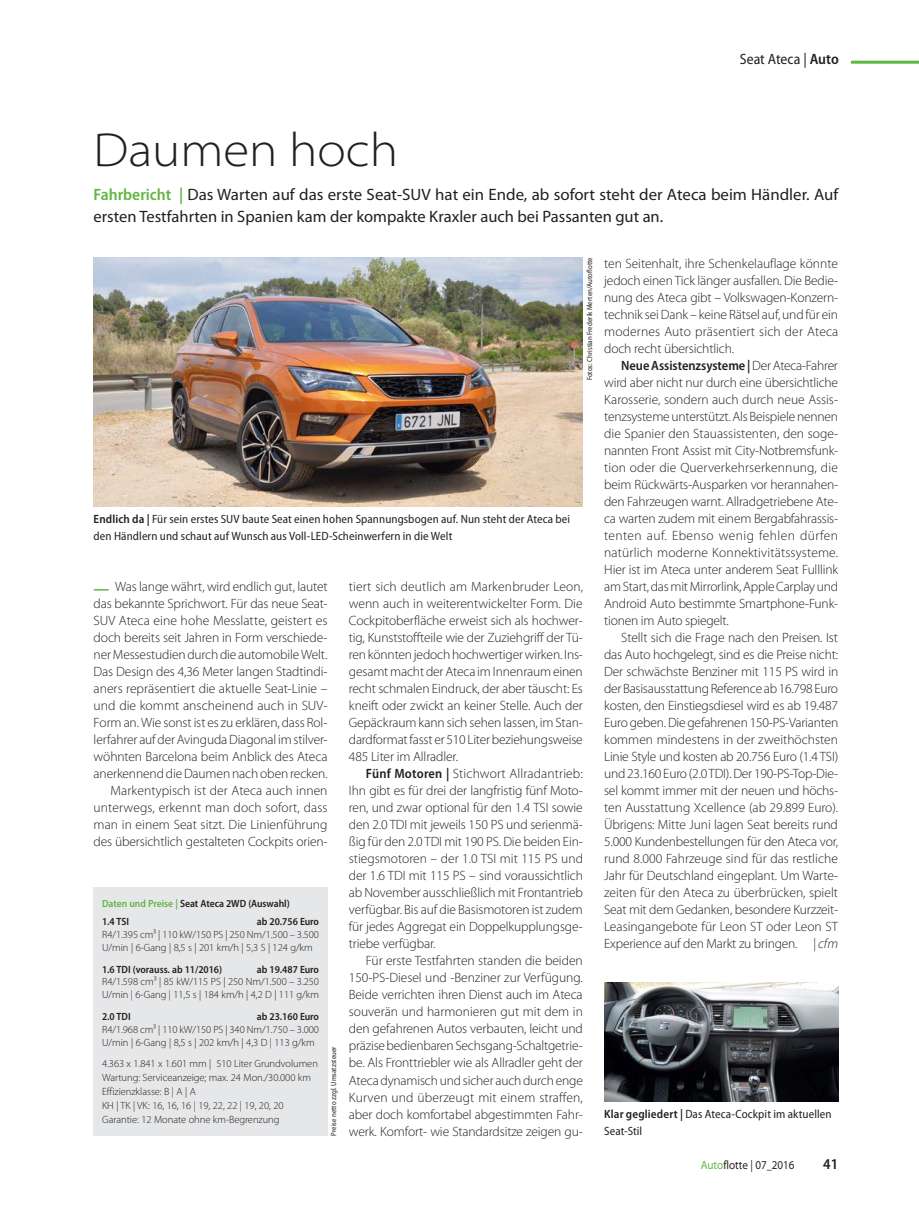
<style>
.page{position:relative;width:919px;height:1212px;background:#fff}
.page>*{position:absolute;margin:0;border:0;box-sizing:border-box;transform-origin:0 0}
.t1{font:300 semi-expanded 48px "Myriad Pro";color:#231f20}
.t2{font:16.5px/22.5px "Myriad Pro";color:#231f20}
.t3{font:semi-condensed 15px "Myriad Pro";letter-spacing:-.005em;color:#231f20}
.t4{font:600 semi-condensed 15px "Myriad Pro";color:#231f20}
.t5{font:300 13.5px/17px "Myriad Pro";letter-spacing:-.01em;color:#231f20;text-align:justify}
.t6{font:semi-condensed 12px/17px "Myriad Pro";letter-spacing:.01em;color:#231f20}
.t7{font:semi-expanded 12px "Myriad Pro";color:#231f20;scale:.85 1}
.t8{font:300 10.5px/14.1px "Myriad Pro";letter-spacing:-.005em;color:#231f20}
.t9{font:600 semi-condensed 10.5px/17.7px "Myriad Pro";letter-spacing:-.005em;color:#231f20}
.t10{font:semi-condensed 7.5px "Myriad Pro";color:#231f20}
.s1{font-weight:600}
.s2{font-weight:600;font-stretch:semi-condensed;color:#61b645}
.s3{color:#61b645}
.s4{font-weight:600;font-stretch:semi-condensed}
.s5{font-style:italic}
</style>
<div class="page">
<hr style="left:850px;top:61px;width:68px;height:3px;background:#61b645">
<div style="left:94px;top:887px;width:233px;height:248px;background:#e6e7e8"></div>
<img style="left:94px;top:257px;width:489px;height:249px">
<img style="left:604px;top:982px;width:234px;height:119px">
<p class="t3" style="left:740px;top:53px;width:100px">Seat Ateca | <span class="s1">Auto</span></p>
<h1 class="t1" style="left:94px;top:121px;width:306px">Daumen hoch</h1>
<p class="t2" style="left:94px;top:185px;width:746px"><span class="s2">Fahrbericht |</span> Das Warten auf das erste Seat-SUV hat ein Ende, ab sofort steht der Ateca beim Händler. Auf ersten Testfahrten in Spanien kam der kompakte Kraxler auch bei Passanten gut an.</p>
<p class="t10" style="left:586px;top:380px;width:125px;rotate:-90deg">Fotos: Christian Frederik Merten/Autoflotte</p>
<p class="t6" style="left:94px;top:512px;width:478px"><span class="s1">Endlich da |</span> Für sein erstes SUV baute Seat einen hohen Spannungsbogen auf. Nun steht der Ateca bei den Händlern und schaut auf Wunsch aus Voll-LED-Scheinwerfern in die Welt</p>
<p class="t5" style="left:94px;top:579px;width:235px;text-align:right">Was lange währt, wird endlich gut, lautet<br>das bekannte Sprichwort. Für das neue Seat-SUV Ateca eine hohe Messlatte, geistert es doch bereits seit Jahren in Form verschiede&shy;ner Messestudien durch die automobile Welt.<br>Das Design des 4,36 Meter langen Stadtindi&shy;aners repräsentiert die aktuelle Seat-Linie – und die kommt anscheinend auch in SUV-Form an. Wie sonst ist es zu erklären, dass Rol&shy;lerfahrer auf der Avinguda Diagonal im stilver&shy;wöhnten Barcelona beim Anblick des Ateca anerkennend die Daumen nach oben recken.<br>Markentypisch ist der Ateca auch innen unterwegs, erkennt man doch sofort, dass man in einem Seat sitzt. Die Linienführung des übersichtlich gestalteten Cockpits orien-</p>
<p class="t9" style="left:102px;top:896px;width:189px"><span class="s3">Daten und Preise |</span> Seat Ateca 2WD (Auswahl)<br>1.4 TSI</p>
<p class="t9" style="left:257px;top:914px;width:64px">ab 20.756 Euro</p>
<p class="t8" style="left:102px;top:929px;width:218px;line-height:12.8px">R4/1.395 cm³ | 110 kW/150 PS | 250 Nm/1.500 – 3.500<br>U/min | 6-Gang | 8,5 s | 201 km/h | 5,3 S | 124 g/km</p>
<p class="t9" style="left:102px;top:961px;width:121px">1.6 TDI (vorauss. ab 11/2016)</p>
<p class="t9" style="left:257px;top:961px;width:64px">ab 19.487 Euro</p>
<p class="t8" style="left:102px;top:976px;width:218px;line-height:12.8px">R4/1.598 cm³ | 85 kW/115 PS | 250 Nm/1.500 – 3.250<br>U/min | 6-Gang | 11,5 s | 184 km/h | 4,2 D | 111 g/km</p>
<p class="t9" style="left:102px;top:1009px;width:30px">2.0 TDI</p>
<p class="t9" style="left:257px;top:1009px;width:64px">ab 23.160 Euro</p>
<p class="t8" style="left:102px;top:1024px;width:218px;line-height:12.8px">R4/1.968 cm³ | 110 kW/150 PS | 340 Nm/1.750 – 3.000<br>U/min | 6-Gang | 8,5 s | 202 km/h | 4,3 D | 113 g/km</p>
<p class="t8" style="left:102px;top:1057px;width:217px">4.363 x 1.841 x 1.601 mm | 510 Liter Grundvolumen Wartung: Serviceanzeige; max. 24 Mon./30.000 km Effizienzklasse: B | A | A<br>KH | TK | VK: 16, 16, 16 | 19, 22, 22 | 19, 20, 20<br>Garantie: 12 Monate ohne km-Begrenzung</p>
<p class="t10" style="left:331px;top:1136px;width:91px;rotate:-90deg">Preise netto zzgl. Umsatzsteuer</p>
<p class="t5" style="left:349px;top:579px;width:236px">tiert sich deutlich am Markenbruder Leon, wenn auch in weiterentwickelter Form. Die Cockpitoberfläche erweist sich als hochwer&shy;tig, Kunststoffteile wie der Zuziehgriff der Tü&shy;ren könnten jedoch hochwertiger wirken. Ins&shy;gesamt macht der Ateca im Innenraum einen recht schmalen Eindruck, der aber täuscht: Es kneift oder zwickt an keiner Stelle. Auch der Gepäckraum kann sich sehen lassen, im Stan&shy;dardformat fasst er 510 Liter beziehungsweise 485 Liter im Allradler.</p>
<p class="t5" style="left:349px;top:767px;width:236px;text-indent:17px"><span class="s4">Fünf Motoren |</span> Stichwort Allradantrieb:<br>Ihn gibt es für drei der langfristig fünf Moto&shy;ren, und zwar optional für den 1.4 TSI sowie den 2.0 TDI mit jeweils 150 PS und serienmä&shy;ßig für den 2.0 TDI mit 190 PS. Die beiden Ein&shy;stiegsmotoren – der 1.0 TSI mit 115 PS und der 1.6 TDI mit 115 PS – sind voraussichtlich ab November ausschließlich mit Frontantrieb verfügbar. Bis auf die Basismotoren ist zudem für jedes Aggregat ein Doppelkupplungsge&shy;triebe verfügbar.</p>
<p class="t5" style="left:349px;top:954px;width:235px;text-indent:17px">Für erste Testfahrten standen die beiden 150-PS-Diesel und -Benziner zur Verfügung.<br>Beide verrichten ihren Dienst auch im Ateca souverän und harmonieren gut mit dem in den gefahrenen Autos verbauten, leicht und präzise bedienbaren Sechsgang-Schaltgetrie&shy;be. Als Fronttriebler wie als Allradler geht der Ateca dynamisch und sicher auch durch enge Kurven und überzeugt mit einem straffen, aber doch komfortabel abgestimmten Fahr&shy;werk. Komfort- wie Standardsitze zeigen gu-</p>
<p class="t5" style="left:604px;top:256px;width:236px">ten Seitenhalt, ihre Schenkelauflage könnte jedoch einen Tick länger ausfallen. Die Bedie&shy;nung des Ateca gibt – Volkswagen-Konzern&shy;technik sei Dank – keine Rätsel auf, und für ein modernes Auto präsentiert sich der Ateca doch recht übersichtlich.</p>
<p class="t5" style="left:604px;top:358px;width:235px;text-indent:17px"><span class="s4">Neue Assistenzsysteme |</span> Der Ateca-Fahrer wird aber nicht nur durch eine übersichtliche Karosserie, sondern auch durch neue Assis&shy;tenzsysteme unterstützt. Als Beispiele nennen die Spanier den Stauassistenten, den soge&shy;nannten Front Assist mit City-Notbremsfunk&shy;tion oder die Querverkehrserkennung, die beim Rückwärts-Ausparken vor herannahen&shy;den Fahrzeugen warnt. Allradgetriebene Ate&shy;ca warten zudem mit einem Bergabfahrassis&shy;tenten auf. Ebenso wenig fehlen dürfen natürlich moderne Konnektivitätssysteme.<br>Hier ist im Ateca unter anderem Seat Fulllink am Start, das mit Mirrorlink, Apple Carplay und Android Auto bestimmte Smartphone-Funk&shy;tionen im Auto spiegelt.</p>
<p class="t5" style="left:604px;top:631px;width:236px;text-indent:17px">Stellt sich die Frage nach den Preisen. Ist das Auto hochgelegt, sind es die Preise nicht:<br>Der schwächste Benziner mit 115 PS wird in der Basisausstattung Reference ab 16.798 Euro kosten, den Einstiegsdiesel wird es ab 19.487<br>Euro geben. Die gefahrenen 150-PS-Varianten kommen mindestens in der zweithöchsten Linie Style und kosten ab 20.756 Euro (1.4 TSI) und 23.160 Euro (2.0 TDI). Der 190-PS-Top-Die&shy;sel kommt immer mit der neuen und höchs&shy;ten Ausstattung Xcellence (ab 29.899 Euro).<br>Übrigens: Mitte Juni lagen Seat bereits rund 5.000 Kundenbestellungen für den Ateca vor, rund 8.000 Fahrzeuge sind für das restliche Jahr für Deutschland eingeplant. Um Warte&shy;zeiten für den Ateca zu überbrücken, spielt Seat mit dem Gedanken, besondere Kurzzeit-Leasingangebote für Leon ST oder Leon ST Experience auf den Markt zu bringen. <span class="s5">| cfm</span></p>
<p class="t6" style="left:604px;top:1107px;width:229px"><span class="s1">Klar gegliedert |</span> Das Ateca-Cockpit im aktuellen<br>Seat-Stil</p>
<p class="t7" style="left:700px;top:1158px;width:112px"><span class="s3">Auto</span>flotte | 07_2016</p>
<p class="t4" style="left:823px;top:1159px;width:16px">41</p>
</div>
